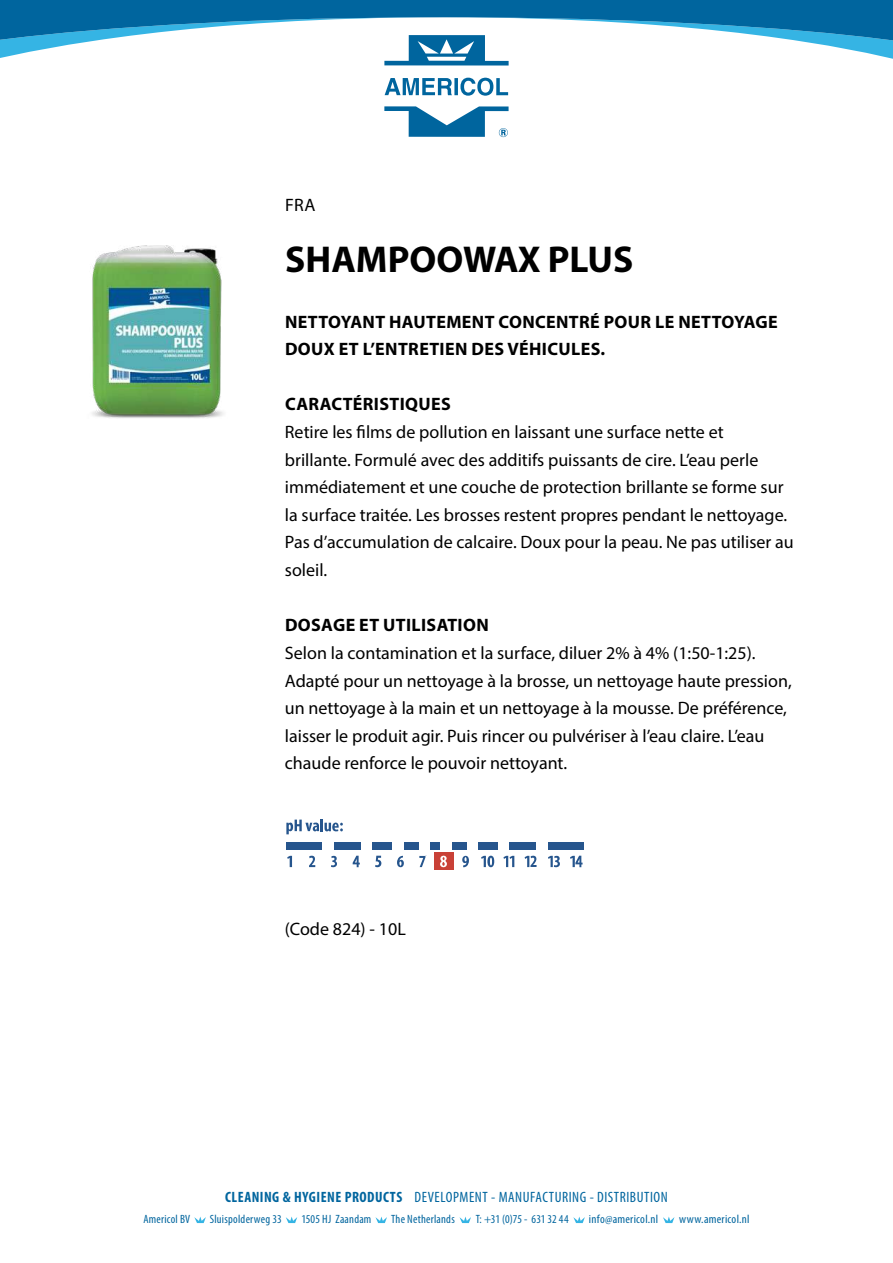
<style>
.page{position:relative;width:893px;height:1263px;background:#fff}
.page>*{position:absolute;margin:0;border:0;box-sizing:border-box;transform-origin:0 0}
.t1{font:700 37.5px "Myriad Pro";color:#000}
.t2{font:18px/27.6px "Myriad Pro";color:#000}
.t3{font:700 18px/27.6px "Myriad Pro";letter-spacing:.02em;color:#000}
.t4{font:condensed 15px "Myriad Pro";letter-spacing:.035em;color:#00659e}
.t5{font:condensed 12px "Myriad Pro";letter-spacing:.02em;color:#00659e}
.t6{font:condensed 12px "Myriad Pro";letter-spacing:.02em;color:#00659e;scale:1.04 1}
.t7{font:condensed 12px "Myriad Pro";color:#00659e}
.s1{font-weight:700}
</style>
<div class="page">
<svg style="left:0;top:0;width:893px;height:137px"></svg>
<svg style="left:194px;top:1216px;width:12px;height:7px"></svg>
<svg style="left:286px;top:1216px;width:11px;height:7px"></svg>
<svg style="left:375px;top:1216px;width:12px;height:7px"></svg>
<svg style="left:459px;top:1216px;width:12px;height:7px"></svg>
<svg style="left:573px;top:1216px;width:12px;height:7px"></svg>
<svg style="left:663px;top:1216px;width:11px;height:7px"></svg>
<div style="left:434px;top:852px;width:19px;height:18px;background:#c94137"></div>
<div style="left:430px;top:842px;width:10px;height:7px;background:#26558d"></div>
<div style="left:404px;top:842px;width:14px;height:7px;background:#26558d"></div>
<div style="left:372px;top:842px;width:20px;height:7px;background:#26558d"></div>
<div style="left:334px;top:842px;width:27px;height:7px;background:#26558d"></div>
<div style="left:287px;top:842px;width:35px;height:7px;background:#26558d"></div>
<div style="left:452px;top:842px;width:14px;height:7px;background:#26558d"></div>
<div style="left:478px;top:842px;width:20px;height:7px;background:#26558d"></div>
<div style="left:510px;top:842px;width:26px;height:7px;background:#26558d"></div>
<div style="left:548px;top:842px;width:35px;height:7px;background:#26558d"></div>
<svg style="left:287px;top:856px;width:5px;height:11px"></svg>
<svg style="left:309px;top:856px;width:6px;height:11px"></svg>
<svg style="left:331px;top:856px;width:6px;height:11px"></svg>
<svg style="left:353px;top:856px;width:7px;height:11px"></svg>
<svg style="left:375px;top:856px;width:6px;height:11px"></svg>
<svg style="left:397px;top:856px;width:7px;height:11px"></svg>
<svg style="left:440px;top:856px;width:7px;height:11px"></svg>
<svg style="left:462px;top:856px;width:7px;height:11px"></svg>
<svg style="left:481px;top:856px;width:13px;height:11px"></svg>
<svg style="left:503px;top:856px;width:11px;height:11px"></svg>
<svg style="left:525px;top:856px;width:12px;height:11px"></svg>
<svg style="left:548px;top:856px;width:12px;height:11px"></svg>
<svg style="left:570px;top:856px;width:13px;height:11px"></svg>
<svg style="left:419px;top:856px;width:6px;height:11px"></svg>
<svg style="left:286px;top:819px;width:57px;height:15px"></svg>
<img style="left:92px;top:245px;width:132px;height:173px">
<p class="t2" style="left:285px;top:191px;width:32px">FRA</p>
<h1 class="t1" style="left:285px;top:235px;width:350px">SHAMPOOWAX PLUS</h1>
<p class="t3" style="left:285px;top:307px;width:494px">NETTOYANT HAUTEMENT CONCENTRÉ POUR LE NETTOYAGE<br>DOUX ET L’ENTRETIEN DES VÉHICULES.</p>
<p class="t3" style="left:285px;top:390px;width:167px">CARACTÉRISTIQUES</p>
<p class="t2" style="left:285px;top:418px;width:510px">Retire les films de pollution en laissant une surface nette et brillante. Formulé avec des additifs puissants de cire. L’eau perle immédiatement et une couche de protection brillante se forme sur la surface traitée. Les brosses restent propres pendant le nettoyage.<br>Pas d’accumulation de calcaire. Doux pour la peau. Ne pas utiliser au soleil.</p>
<p class="t3" style="left:285px;top:611px;width:205px">DOSAGE ET UTILISATION</p>
<p class="t2" style="left:285px;top:639px;width:508px">Selon la contamination et la surface, diluer 2% à 4% (1:50-1:25).<br>Adapté pour un nettoyage à la brosse, un nettoyage haute pression, un nettoyage à la main et un nettoyage à la mousse. De préférence, laisser le produit agir. Puis rincer ou pulvériser à l’eau claire. L’eau chaude renforce le pouvoir nettoyant.</p>
<p class="t2" style="left:285px;top:915px;width:122px">(Code 824) - 10L</p>
<p class="t4" style="left:225px;top:1188px;width:444px"><span class="s1">CLEANING &amp; HYGIENE PRODUCTS</span> DEVELOPMENT - MANUFACTURING - DISTRIBUTION</p>
<p class="t5" style="left:143px;top:1212px;width:48px">Americol BV</p>
<p class="t5" style="left:210px;top:1212px;width:73px">Sluispolderweg 33</p>
<p class="t5" style="left:301px;top:1212px;width:72px">1505 HJ Zaandam</p>
<p class="t5" style="left:391px;top:1212px;width:65px">The Netherlands</p>
<p class="t7" style="left:476px;top:1212px;width:94px">T: +31 (0)75 - 631 32 44</p>
<p class="t6" style="left:589px;top:1212px;width:68px">info@americol.nl</p>
<p class="t6" style="left:679px;top:1212px;width:69px">www.americol.nl</p>
</div>
